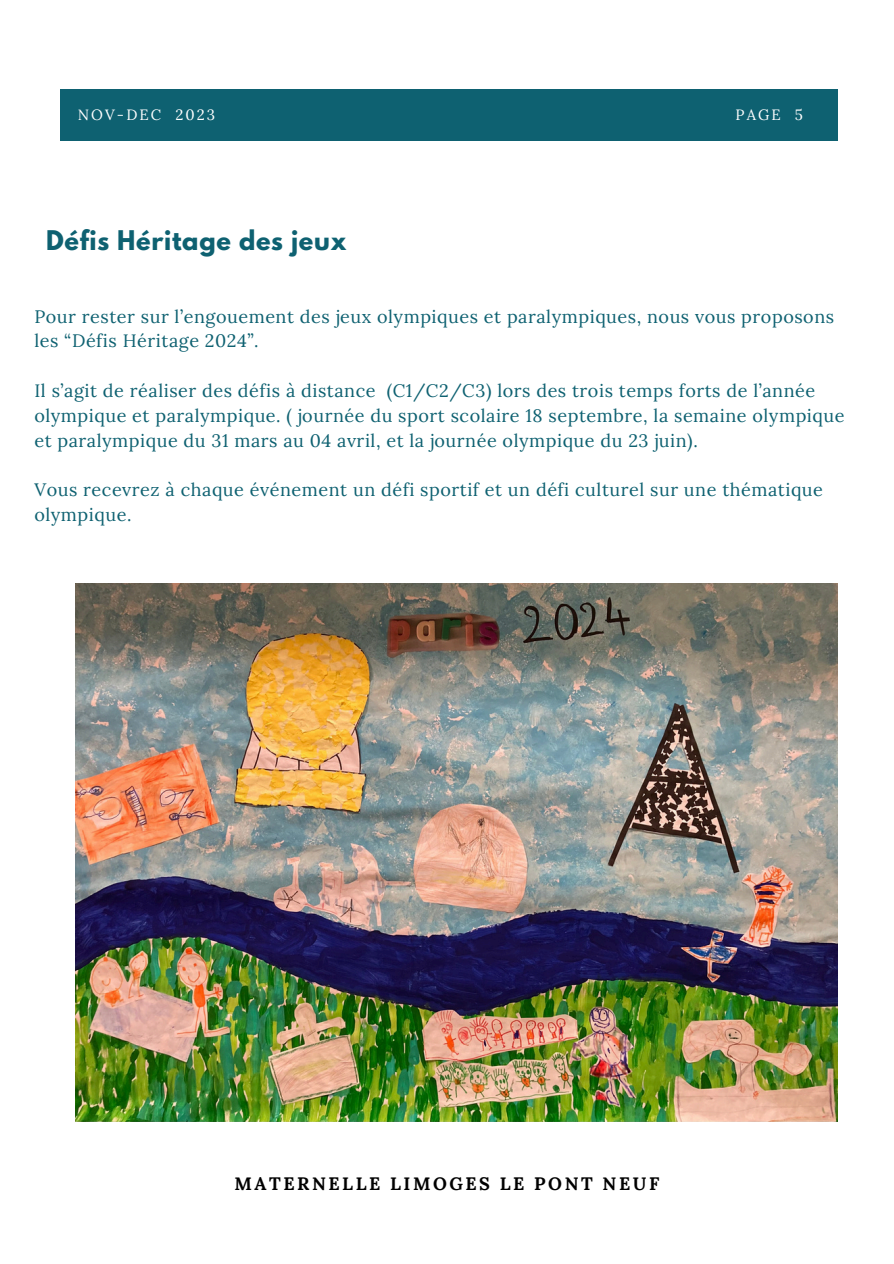
<style>
.page{position:relative;width:894px;height:1264px;background:#fff}
.page>*{position:absolute;margin:0;border:0;box-sizing:border-box;transform-origin:0 0}
.t1{font:700 24px "League Spartan";letter-spacing:.03em;color:#0e6171}
.t2{font:18px/24.8px "Lora";letter-spacing:.03em;color:#0e6171}
.t3{font:700 18px "Lora";letter-spacing:.14em;color:#000}
.t4{font:14.85px "Lora";letter-spacing:.14em;color:#fff}
</style>
<div class="page">
<div style="left:61px;top:89px;width:776px;height:51px;background:#0e6171"></div>
<img style="left:75px;top:584px;width:762px;height:537px">
<p class="t4" style="left:78px;top:105px;width:139px">NOV-DEC 2023</p>
<p class="t4" style="left:735px;top:105px;width:69px">PAGE 5</p>
<p class="t1" style="left:46px;top:229px;width:302px">Défis Héritage des jeux</p>
<h3 class="t2" style="left:34px;top:304px;width:801px">Pour rester sur l’engouement des jeux olympiques et paralympiques, nous vous proposons les “Défis Héritage 2024”.</h3>
<h3 class="t2" style="left:34px;top:378px;width:811px">Il s’agit de réaliser des défis à distance (C1/C2/C3) lors des trois temps forts de l’année olympique et paralympique. ( journée du sport scolaire 18 septembre, la semaine olympique et paralympique du 31 mars au 04 avril, et la journée olympique du 23 juin).</h3>
<h3 class="t2" style="left:34px;top:477px;width:789px">Vous recevrez à chaque événement un défi sportif et un défi culturel sur une thématique olympique.</h3>
<h1 class="t3" style="left:234px;top:1172px;width:426px">MATERNELLE LIMOGES LE PONT NEUF</h1>
</div>
